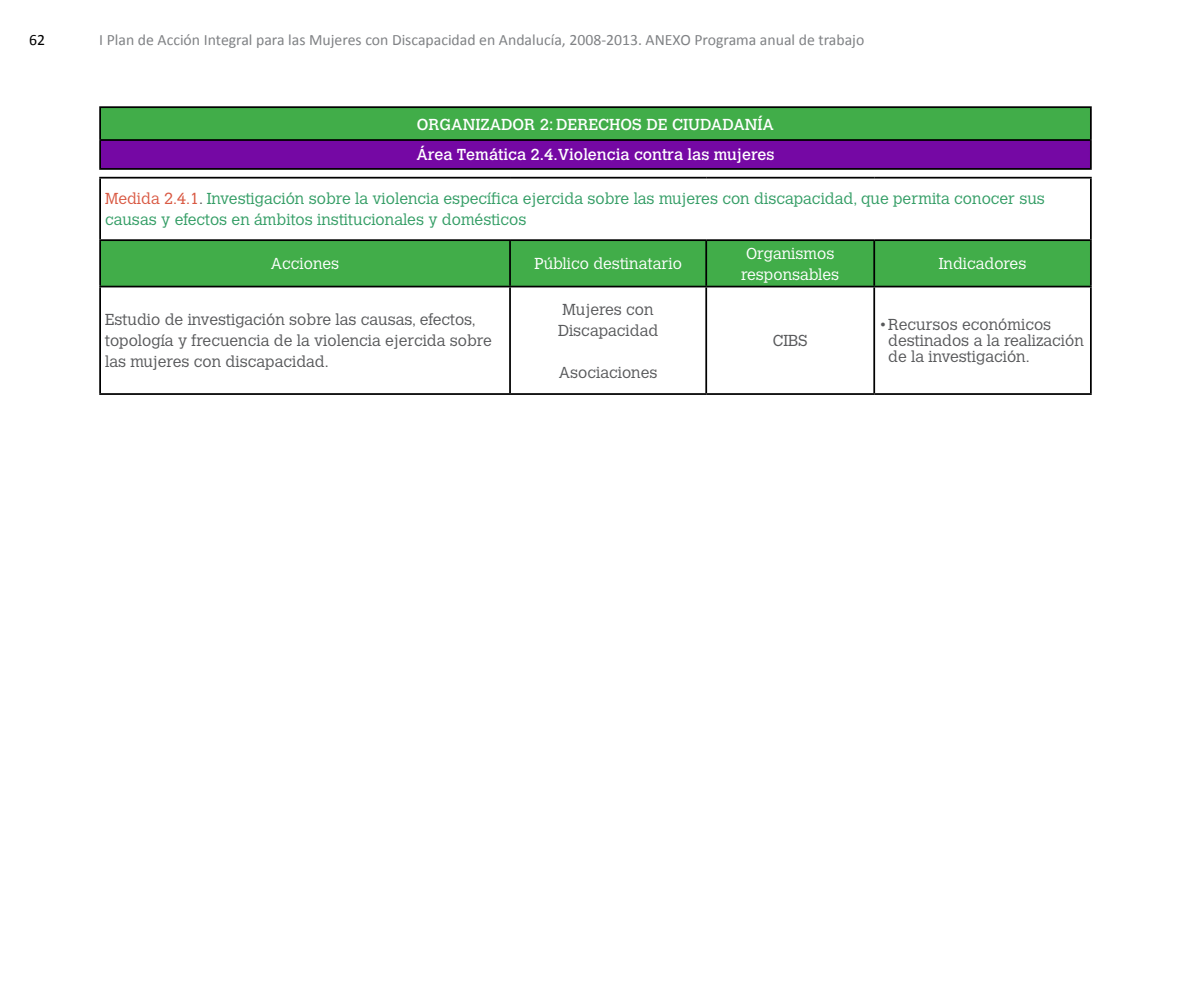
<style>
.page{position:relative;width:1191px;height:993px;background:#fff}
.page>*{position:absolute;margin:0;border:0;box-sizing:border-box;transform-origin:0 0}
.t1{font:300 15.75px/21px "Calvert";color:#58595b}
.t2{font:300 15.75px/21px "Calvert";color:#339d65}
.t3{font:15.75px "Calibri";color:#808285}
.t4{font:15.75px/30.8px "Calvert";color:#fff}
.t5{font:300 15.75px/21px "Calvert";color:#fff;text-align:center}
.t6{font:15.75px "Calibri";color:#000}
.s1{color:#d95943}
.s2{color:#58595b}
</style>
<div class="page">
<div style="left:100px;top:107px;width:990px;height:33px;background:#41ad49"></div>
<div style="left:100px;top:140px;width:990px;height:29px;background:#7508a4"></div>
<hr style="left:1090px;top:108px;width:1px;height:31px;background:#000">
<svg style="left:1090px;top:141px;width:1px;height:27px"></svg>
<hr style="left:99px;top:168px;width:992px;height:2px;background:#000">
<hr style="left:99px;top:106px;width:992px;height:2px;background:#000">
<hr style="left:99px;top:108px;width:2px;height:31px;background:#000">
<hr style="left:99px;top:141px;width:2px;height:27px;background:#000">
<hr style="left:99px;top:139px;width:992px;height:2px;background:#000">
<div style="left:101px;top:241px;width:989px;height:44px;background:#41ad49"></div>
<hr style="left:99px;top:177px;width:411px;height:1px;background:#000">
<hr style="left:99px;top:178px;width:2px;height:61px;background:#000">
<hr style="left:510px;top:177px;width:196px;height:1px;background:#000">
<hr style="left:706px;top:177px;width:168px;height:1px;background:#000">
<hr style="left:874px;top:177px;width:217px;height:1px;background:#000">
<hr style="left:1090px;top:178px;width:1px;height:61px;background:#000">
<hr style="left:99px;top:239px;width:411px;height:2px;background:#000">
<hr style="left:99px;top:241px;width:2px;height:44px;background:#000">
<hr style="left:510px;top:239px;width:196px;height:2px;background:#000">
<hr style="left:509px;top:241px;width:2px;height:44px;background:#000">
<hr style="left:706px;top:239px;width:168px;height:2px;background:#000">
<hr style="left:705px;top:241px;width:2px;height:44px;background:#000">
<hr style="left:874px;top:239px;width:217px;height:2px;background:#000">
<hr style="left:873px;top:241px;width:2px;height:44px;background:#000">
<hr style="left:1090px;top:241px;width:1px;height:44px;background:#000">
<hr style="left:509px;top:287px;width:2px;height:106px;background:#000">
<hr style="left:705px;top:287px;width:2px;height:106px;background:#000">
<hr style="left:873px;top:287px;width:2px;height:106px;background:#000">
<hr style="left:99px;top:285px;width:411px;height:2px;background:#000">
<hr style="left:99px;top:287px;width:2px;height:106px;background:#000">
<hr style="left:510px;top:285px;width:196px;height:2px;background:#000">
<hr style="left:706px;top:285px;width:168px;height:2px;background:#000">
<hr style="left:874px;top:285px;width:217px;height:2px;background:#000">
<hr style="left:1090px;top:287px;width:1px;height:106px;background:#000">
<hr style="left:99px;top:393px;width:411px;height:2px;background:#000">
<hr style="left:510px;top:393px;width:196px;height:2px;background:#000">
<hr style="left:706px;top:393px;width:168px;height:2px;background:#000">
<hr style="left:874px;top:393px;width:217px;height:2px;background:#000">
<p class="t6" style="left:29px;top:30px;width:17px">62</p>
<p class="t3" style="left:99px;top:30px;width:766px">I Plan de Acción Integral para las Mujeres con Discapacidad en Andalucía, 2008-2013. ANEXO Programa anual de trabajo</p>
<p class="t4" style="left:416px;top:109px;width:359px">ORGANIZADOR 2: DERECHOS DE CIUDADANÍA<br>Área Temática 2.4.Violencia contra las mujeres</p>
<p class="t2" style="left:105px;top:188px;width:941px"><span class="s1">Medida 2.4.1</span><span class="s2">.</span> Investigación sobre la violencia específica ejercida sobre las mujeres con discapacidad, que permita conocer sus causas y efectos en ámbitos institucionales y domésticos</p>
<p class="t5" style="left:271px;top:253px;width:70px">Acciones</p>
<p class="t5" style="left:534px;top:253px;width:149px">Público destinatario</p>
<p class="t5" style="left:741px;top:243px;width:100px">Organismos responsables</p>
<p class="t5" style="left:938px;top:253px;width:89px">Indicadores</p>
<p class="t1" style="left:105px;top:309px;width:388px">Estudio de investigación sobre las causas, efectos, topología y frecuencia de la violencia ejercida sobre las mujeres con discapacidad.</p>
<p class="t1" style="left:558px;top:299px;width:102px">Mujeres con<br>Discapacidad</p>
<p class="t1" style="left:559px;top:362px;width:100px">Asociaciones</p>
<p class="t1" style="left:888px;top:317px;width:197px;line-height:15.8px;text-indent:-9px">• Recursos económicos destinados a la realización de la investigación.</p>
<p class="t1" style="left:772px;top:330px;width:37px">CIBS</p>
</div>
